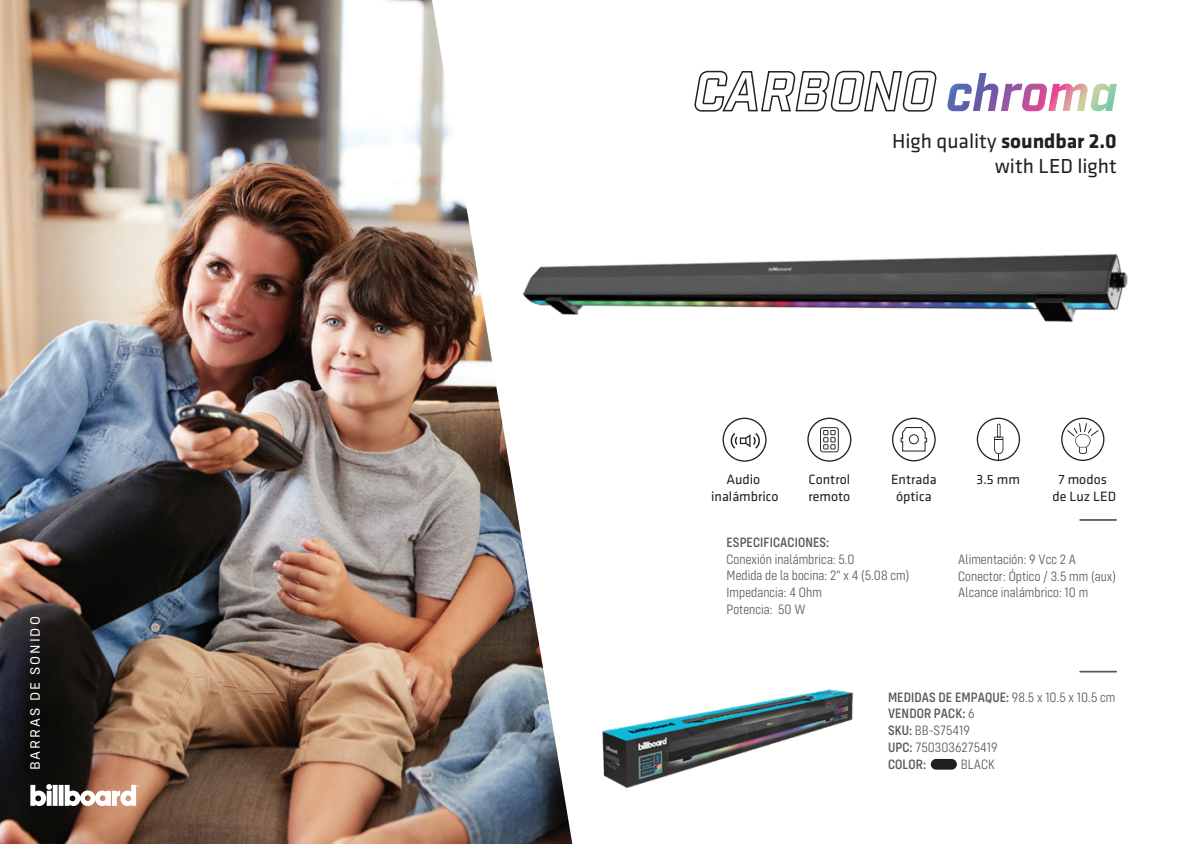
<style>
.page{position:relative;width:1191px;height:844px;background:#fff}
.page>*{position:absolute;margin:0;border:0;box-sizing:border-box;transform-origin:0 0}
.t1{font:21px/25.2px "Klavika";color:#231f20;text-align:right}
.t2{font:300 14px/16.8px "Config Condensed";letter-spacing:.005em;color:#58595b}
.t3{font:500 14px/16.8px "Config Condensed";letter-spacing:.005em;color:#58595b}
.t4{font:14px/16.8px "Klavika";color:#231f20;text-align:center}
.t5{font:14px "Config";letter-spacing:.14em;color:#fff}
.s1{font-weight:700}
.s2{font-weight:300}
</style>
<div class="page">
<img style="left:0;top:0;width:572px;height:843px">
<hr style="left:1080px;top:519px;width:36px;height:1px;background:#58595b">
<hr style="left:1080px;top:670px;width:36px;height:2px;background:#58595b">
<svg style="left:30px;top:783px;width:109px;height:22px"></svg>
<svg style="left:697px;top:70px;width:240px;height:18px"></svg>
<div style="left:930px;top:758px;width:27px;height:11px;background:#211e1e;border-radius:5px"></div>
<img style="left:504px;top:88px;width:624px;height:401px">
<img style="left:602px;top:689px;width:252px;height:99px">
<svg style="left:947px;top:73px;width:169px;height:38px"></svg>
<p class="t5" style="left:27px;top:770px;width:155px;rotate:-90deg">BARRAS DE SONIDO</p>
<h1 class="t1" style="left:892px;top:129px;width:226px">High quality <span class="s1">soundbar 2.0 </span>with LED light</h1>
<p class="t4" style="left:808px;top:471px;width:43px;text-align:left">Control remoto</p>
<p class="t4" style="left:891px;top:471px;width:47px">Entrada óptica</p>
<p class="t4" style="left:711px;top:471px;width:69px">Audio inalámbrico</p>
<p class="t4" style="left:976px;top:471px;width:45px">3.5 mm</p>
<p class="t4" style="left:1052px;top:471px;width:65px">7 modos de Luz LED</p>
<p class="t3" style="left:726px;top:533px;width:104px">ESPECIFICACIONES:</p>
<p class="t2" style="left:726px;top:550px;width:184px">Conexión inalámbrica: 5.0<br>Medida de la bocina: 2" x 4 (5.08 cm)<br>Impedancia: 4 Ohm<br>Potencia: 50 W</p>
<p class="t2" style="left:958px;top:550px;width:159px">Alimentación: 9 Vcc 2 A<br>Conector: Óptico / 3.5 mm (aux)<br>Alcance inalámbrico: 10 m</p>
<p class="t3" style="left:888px;top:688px;width:229px">MEDIDAS DE EMPAQUE: <span class="s2">98.5 x 10.5 x 10.5 cm<br></span>VENDOR PACK: <span class="s2">6<br></span>SKU: <span class="s2">BB-S75419<br></span>UPC: <span class="s2">7503036275419<br></span>COLOR:</p>
<p class="t2" style="left:961px;top:755px;width:36px">BLACK</p>
</div>
